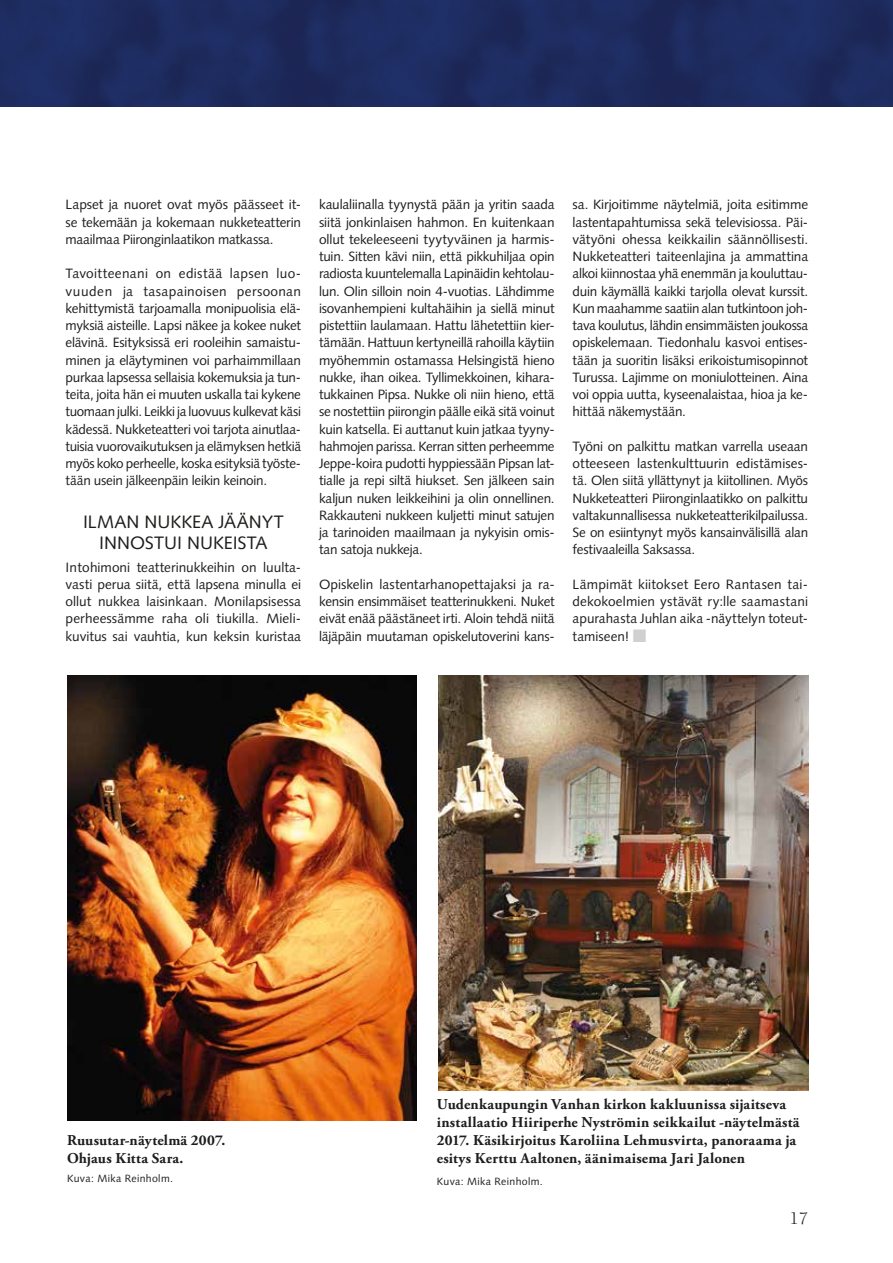
<style>
.page{position:relative;width:893px;height:1263px;background:#fff}
.page>*{position:absolute;margin:0;border:0;box-sizing:border-box;transform-origin:0 0}
.t1{font:18px/21px "Syntax LT Std";color:#1d1d1b;text-align:center}
.t2{font:18px "Berkeley Std";color:#1d1d1b}
.t3{font:700 15px/18px "Adobe Garamond Pro";letter-spacing:.015em;color:#1d1d1b}
.t4{font:13.5px/17.2px "Syntax LT Std";letter-spacing:-.015em;color:#1d1d1b;text-align:justify}
.t5{font:10.5px "Syntax LT Std";letter-spacing:.035em;color:#1d1d1b}
.s1{color:#d0d0d0}
</style>
<div class="page">
<img style="left:0;top:0;width:893px;height:107px">
<img style="left:439px;top:675px;width:369px;height:415px">
<img style="left:67px;top:675px;width:350px;height:445px">
<p class="t4" style="left:66px;top:196px;width:237px">Lapset ja nuoret ovat myös päässeet it&shy;se tekemään ja kokemaan nukketeatterin maailmaa Piironginlaatikon matkassa.</p>
<p class="t4" style="left:66px;top:265px;width:237px">Tavoitteenani on edistää lapsen luo&shy;vuuden ja tasapainoisen persoonan kehittymistä tarjoamalla monipuolisia elä&shy;myksiä aisteille. Lapsi näkee ja kokee nuket elävinä. Esityksissä eri rooleihin samaistu&shy;minen ja eläytyminen voi parhaimmillaan purkaa lapsessa sellaisia kokemuksia ja tun&shy;teita, joita hän ei muuten uskalla tai kykene tuomaan julki. Leikki ja luovuus kulkevat käsi kädessä. Nukketeatteri voi tarjota ainutlaa&shy;tuisia vuorovaikutuksen ja elämyksen hetkiä myös koko perheelle, koska esityksiä työste&shy;tään usein jälkeenpäin leikin keinoin.</p>
<h1 class="t1" style="left:83px;top:511px;width:202px">ILMAN NUKKEA JÄÄNYT<br>INNOSTUI NUKEISTA</h1>
<p class="t4" style="left:66px;top:558px;width:237px">Intohimoni teatterinukkeihin on luulta&shy;vasti perua siitä, että lapsena minulla ei ollut nukkea laisinkaan. Monilapsisessa perheessämme raha oli tiukilla. Mieli&shy;kuvitus sai vauhtia, kun keksin kuristaa</p>
<p class="t4" style="left:319px;top:196px;width:237px">kaulaliinalla tyynystä pään ja yritin saada siitä jonkinlaisen hahmon. En kuitenkaan ollut tekeleeseeni tyytyväinen ja harmis&shy;tuin. Sitten kävi niin, että pikkuhiljaa opin radiosta kuuntelemalla Lapinäidin kehtolau&shy;lun. Olin silloin noin 4-vuotias. Lähdimme isovanhempieni kultahäihin ja siellä minut pistettiin laulamaan. Hattu lähetettiin kier&shy;tämään. Hattuun kertyneillä rahoilla käytiin myöhemmin ostamassa Helsingistä hieno nukke, ihan oikea. Tyllimekkoinen, kihara&shy;tukkainen Pipsa. Nukke oli niin hieno, että se nostettiin piirongin päälle eikä sitä voinut kuin katsella. Ei auttanut kuin jatkaa tyyny&shy;hahmojen parissa. Kerran sitten perheemme Jeppe-koira pudotti hyppiessään Pipsan lat&shy;tialle ja repi siltä hiukset. Sen jälkeen sain kaljun nuken leikkeihini ja olin onnellinen.<br>Rakkauteni nukkeen kuljetti minut satujen ja tarinoiden maailmaan ja nykyisin omis&shy;tan satoja nukkeja.</p>
<p class="t4" style="left:319px;top:576px;width:237px">Opiskelin lastentarhanopettajaksi ja ra&shy;kensin ensimmäiset teatterinukkeni. Nuket eivät enää päästäneet irti. Aloin tehdä niitä läjäpäin muutaman opiskelutoverini kans-</p>
<p class="t4" style="left:573px;top:196px;width:237px">sa. Kirjoitimme näytelmiä, joita esitimme lastentapahtumissa sekä televisiossa. Päi&shy;vätyöni ohessa keikkailin säännöllisesti.<br>Nukketeatteri taiteenlajina ja ammattina alkoi kiinnostaa yhä enemmän ja kouluttau&shy;duin käymällä kaikki tarjolla olevat kurssit.<br>Kun maahamme saatiin alan tutkintoon joh&shy;tava koulutus, lähdin ensimmäisten joukossa opiskelemaan. Tiedonhalu kasvoi entises&shy;tään ja suoritin lisäksi erikoistumisopinnot Turussa. Lajimme on moniulotteinen. Aina voi oppia uutta, kyseenalaistaa, hioa ja ke&shy;hittää näkemystään.</p>
<p class="t4" style="left:573px;top:438px;width:237px">Työni on palkittu matkan varrella useaan otteeseen lastenkulttuurin edistämises&shy;tä. Olen siitä yllättynyt ja kiitollinen. Myös Nukketeatteri Piironginlaatikko on palkittu valtakunnallisessa nukketeatterikilpailussa.<br>Se on esiintynyt myös kansainvälisillä alan festivaaleilla Saksassa.</p>
<p class="t4" style="left:573px;top:576px;width:237px">Lämpimät kiitokset Eero Rantasen tai&shy;dekokoelmien ystävät ry:lle saamastani apurahasta Juhlan aika -näyttelyn toteut&shy;tamiseen! <span class="s1">■</span></p>
<p class="t3" style="left:67px;top:1131px;width:160px">Ruusutar-näytelmä 2007.<br>Ohjaus Kitta Sara.</p>
<p class="t5" style="left:67px;top:1172px;width:107px">Kuva: Mika Reinholm.</p>
<p class="t3" style="left:437px;top:1095px;width:364px">Uudenkaupungin Vanhan kirkon kakluunissa sijaitseva installaatio Hiiriperhe Nyströmin seikkailut -näytelmästä 2017. Käsikirjoitus Karoliina Lehmusvirta, panoraama ja esitys Kerttu Aaltonen, äänimaisema Jari Jalonen</p>
<p class="t5" style="left:437px;top:1175px;width:107px">Kuva: Mika Reinholm.</p>
<h1 class="t2" style="left:789px;top:1209px;width:20px">17</h1>
</div>
